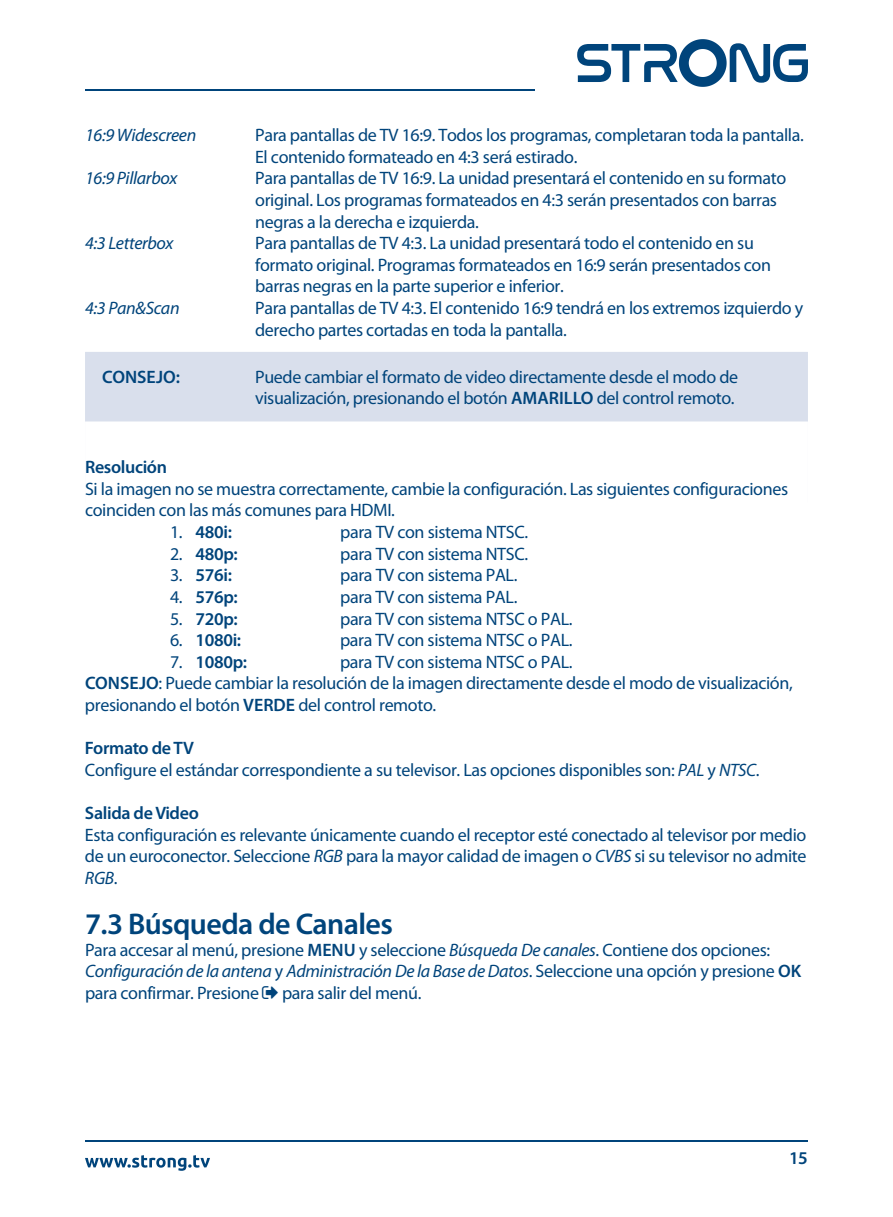
<style>
.page{position:relative;width:893px;height:1217px;background:#fff}
.page>*{position:absolute;margin:0;border:0;box-sizing:border-box;transform-origin:0 0}
.t1{font:600 30px "Myriad Pro";letter-spacing:-.02em;color:#00447b}
.t2{font:18px/21.6px "Myriad Pro";letter-spacing:-.02em;color:#00447b}
.t3{font:600 18px "Myriad Pro";letter-spacing:-.02em;color:#00447b}
.t4{font:italic 18px "Myriad Pro";letter-spacing:-.02em;color:#00447b}
.t5{font:600 18px "Myriad Pro";color:#00447b}
.s1{font-weight:600}
.s2{font-weight:400}
.s3{font-style:italic}
</style>
<div class="page">
<svg style="left:577px;top:39px;width:231px;height:48px"></svg>
<hr style="left:85px;top:90px;width:450px;height:1px;background:#00447b">
<hr style="left:86px;top:1139px;width:722px;height:1px;background:#00447b">
<svg style="left:85px;top:1155px;width:125px;height:15px"></svg>
<div style="left:85px;top:352px;width:723px;height:150px;background:#d9dfec"></div>
<div style="left:85px;top:421px;width:723px;height:105px;background:#fff"></div>
<p class="t4" style="left:85px;top:125px;width:113px">16:9 Widescreen</p>
<p class="t2" style="left:255px;top:125px;width:550px">Para pantallas de TV 16:9. Todos los programas, completaran toda la pantalla.<br>El contenido formateado en 4:3 será estirado.</p>
<p class="t4" style="left:85px;top:169px;width:94px">16:9 Pillarbox</p>
<p class="t2" style="left:255px;top:168px;width:533px">Para pantallas de TV 16:9. La unidad presentará el contenido en su formato original. Los programas formateados en 4:3 serán presentados con barras negras a la derecha e izquierda.</p>
<p class="t4" style="left:85px;top:233px;width:90px">4:3 Letterbox</p>
<p class="t2" style="left:255px;top:233px;width:517px">Para pantallas de TV 4:3. La unidad presentará todo el contenido en su formato original. Programas formateados en 16:9 serán presentados con barras negras en la parte superior e inferior.</p>
<p class="t4" style="left:85px;top:298px;width:96px">4:3 Pan&amp;Scan</p>
<p class="t2" style="left:255px;top:297px;width:550px">Para pantallas de TV 4:3. El contenido 16:9 tendrá en los extremos izquierdo y derecho partes cortadas en toda la pantalla.</p>
<p class="t5" style="left:102px;top:365px;width:79px">CONSEJO:</p>
<p class="t2" style="left:255px;top:366px;width:484px">Puede cambiar el formato de video directamente desde el modo de visualización, presionando el botón <span class="s1">AMARILLO</span> del control remoto.</p>
<p class="t3" style="left:85px;top:455px;width:84px">Resolución</p>
<p class="t2" style="left:85px;top:478px;width:705px">Si la imagen no se muestra correctamente, cambie la configuración. Las siguientes configuraciones coinciden con las más comunes para HDMI.</p>
<p class="t3" style="left:170px;top:520px;width:63px"><span class="s2">1.</span> 480i:</p>
<p class="t2" style="left:340px;top:521px;width:189px">para TV con sistema NTSC.</p>
<p class="t3" style="left:170px;top:542px;width:69px"><span class="s2">2.</span> 480p:</p>
<p class="t2" style="left:340px;top:543px;width:189px">para TV con sistema NTSC.</p>
<p class="t3" style="left:170px;top:563px;width:63px"><span class="s2">3.</span> 576i:</p>
<p class="t2" style="left:340px;top:564px;width:179px">para TV con sistema PAL.</p>
<p class="t3" style="left:170px;top:585px;width:69px"><span class="s2">4.</span> 576p:</p>
<p class="t2" style="left:340px;top:586px;width:179px">para TV con sistema PAL.</p>
<p class="t3" style="left:170px;top:607px;width:69px"><span class="s2">5.</span> 720p:</p>
<p class="t2" style="left:340px;top:608px;width:234px">para TV con sistema NTSC o PAL.</p>
<p class="t3" style="left:170px;top:628px;width:73px"><span class="s2">6.</span> 1080i:</p>
<p class="t2" style="left:340px;top:629px;width:234px">para TV con sistema NTSC o PAL.</p>
<p class="t3" style="left:170px;top:650px;width:79px"><span class="s2">7.</span> 1080p:</p>
<p class="t2" style="left:85px;top:651px;width:709px;text-indent:255px">para TV con sistema NTSC o PAL.<br><span class="s1">CONSEJO</span>: Puede cambiar la resolución de la imagen directamente desde el modo de visualización, presionando el botón <span class="s1">VERDE</span> del control remoto.</p>
<p class="t2" style="left:85px;top:737px;width:676px"><span class="s1">Formato de TV<br></span>Configure el estándar correspondiente a su televisor. Las opciones disponibles son: <span class="s3">PAL</span> y <span class="s3">NTSC</span>.</p>
<p class="t3" style="left:85px;top:801px;width:115px">Salida de Video</p>
<p class="t2" style="left:85px;top:824px;width:723px;text-align:justify">Esta configuración es relevante únicamente cuando el receptor esté conectado al televisor por medio de un euroconector. Seleccione <span class="s3">RGB</span> para la mayor calidad de imagen o <span class="s3">CVBS</span> si su televisor no admite <span class="s3">RGB</span>.</p>
<h1 class="t1" style="left:85px;top:904px;width:309px">7.3 Búsqueda de Canales</h1>
<p class="t2" style="left:85px;top:938px;width:718px">Para accesar al menú, presione <span class="s1">MENU</span> y seleccione <span class="s3">Búsqueda De canales</span>. Contiene dos opciones:<br><span class="s3">Configuración de la antena</span> y <span class="s3">Administración De la Base de Datos</span>. Seleccione una opción y presione <span class="s1">OK </span>para confirmar. Presione</p>
<p class="t2" style="left:282px;top:982px;width:141px">para salir del menú.</p>
<p class="t3" style="left:789px;top:1146px;width:20px">15</p>
</div>
